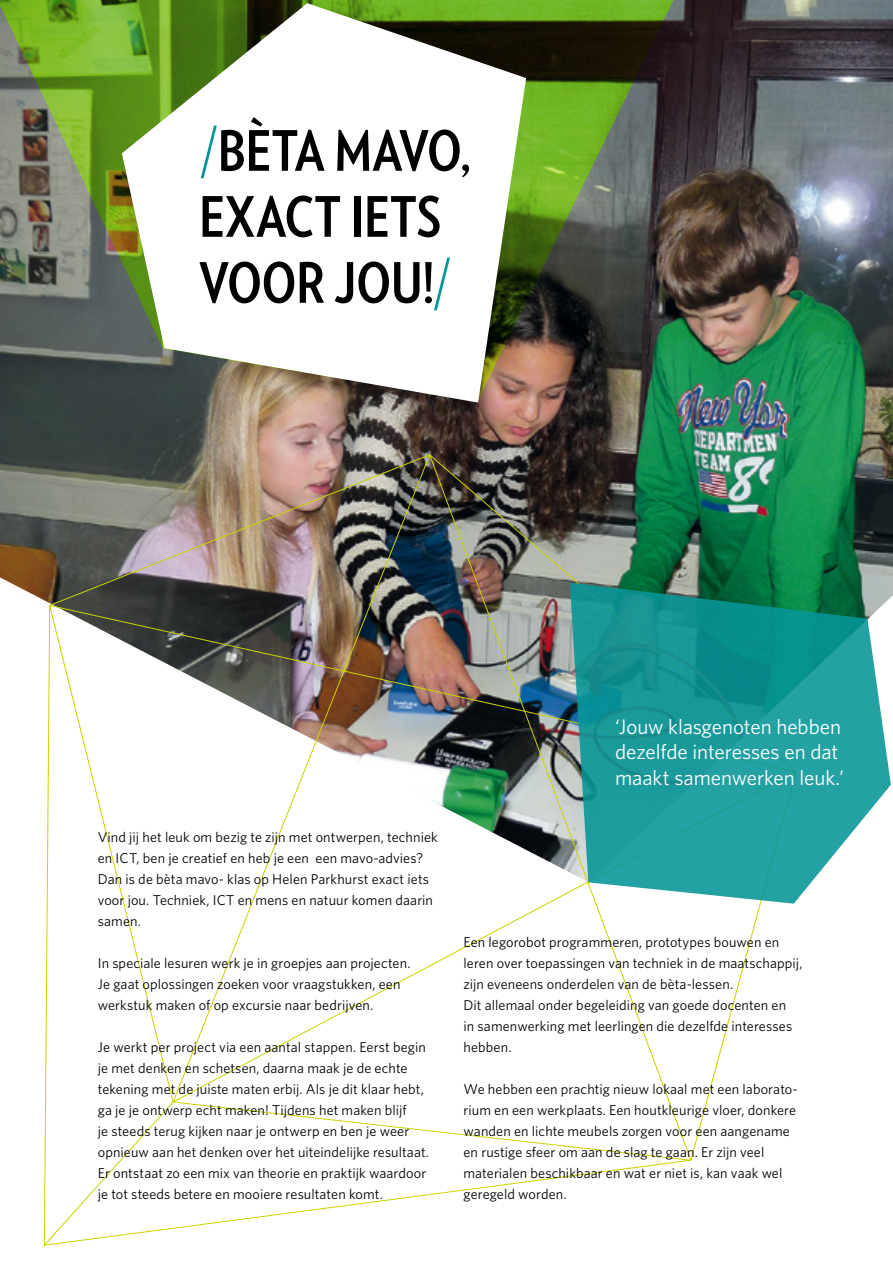
<style>
.page{position:relative;width:893px;height:1263px;background:#fff}
.page>*{position:absolute;margin:0;border:0;box-sizing:border-box;transform-origin:0 0}
.t1{font:700 55.5px/66px "Verlag Condensed";letter-spacing:-.005em;color:#000}
.t2{font:21px/25.5px "Whitney";letter-spacing:-.005em;color:#fff}
.t3{font:14.25px/21px "Whitney";letter-spacing:.005em;color:#000}
.s1{font-family:"Verlag";font-weight:300;color:#079698}
</style>
<div class="page">
<img style="left:0;top:0;width:893px;height:600px">
<img style="left:0;top:0;width:713px;height:402px">
<svg style="left:122px;top:3px;width:404px;height:400px"></svg>
<img style="left:44px;top:454px;width:752px;height:792px">
<svg style="left:570px;top:583px;width:321px;height:321px;background:#36a3a1"></svg>
<h1 class="t1" style="left:244px;top:99px;width:25px">`</h1>
<h1 class="t1" style="left:199px;top:115px;width:273px"><span class="s1">/</span>BETA MAVO,<br>EXACT IETS<br>VOOR JOU!<span class="s1">/</span></h1>
<h2 class="t2" style="left:615px;top:713px;width:230px">‘Jouw klasgenoten hebben dezelfde interesses en dat maakt samenwerken leuk.’</h2>
<p class="t3" style="left:98px;top:826px;width:342px">Vind jij het leuk om bezig te zijn met ontwerpen, techniek en ICT, ben je creatief en heb je een een mavo-advies?<br>Dan is de bèta mavo- klas op Helen Parkhurst exact iets voor jou. Techniek, ICT en mens en natuur komen daarin samen.</p>
<p class="t3" style="left:98px;top:952px;width:314px">In speciale lesuren werk je in groepjes aan projecten.<br>Je gaat oplossingen zoeken voor vraagstukken, een werkstuk maken of op excursie naar bedrijven.</p>
<p class="t3" style="left:98px;top:1036px;width:333px">Je werkt per project via een aantal stappen. Eerst begin je met denken en schetsen, daarna maak je de echte tekening met de juiste maten erbij. Als je dit klaar hebt, ga je je ontwerp echt maken! Tijdens het maken blijf<br>je steeds terug kijken naar je ontwerp en ben je weer opnieuw aan het denken over het uiteindelijke resultaat.<br>Er ontstaat zo een mix van theorie en praktijk waardoor je tot steeds betere en mooiere resultaten komt.</p>
<p class="t3" style="left:463px;top:931px;width:340px">Een legorobot programmeren, prototypes bouwen en leren over toepassingen van techniek in de maatschappij, zijn eveneens onderdelen van de bèta-lessen.<br>Dit allemaal onder begeleiding van goede docenten en<br>in samenwerking met leerlingen die dezelfde interesses hebben.</p>
<p class="t3" style="left:463px;top:1078px;width:336px">We hebben een prachtig nieuw lokaal met een laborato&shy;rium en een werkplaats. Een houtkleurige vloer, donkere wanden en lichte meubels zorgen voor een aangename en rustige sfeer om aan de slag te gaan. Er zijn veel materialen beschikbaar en wat er niet is, kan vaak wel geregeld worden.</p>
</div>
